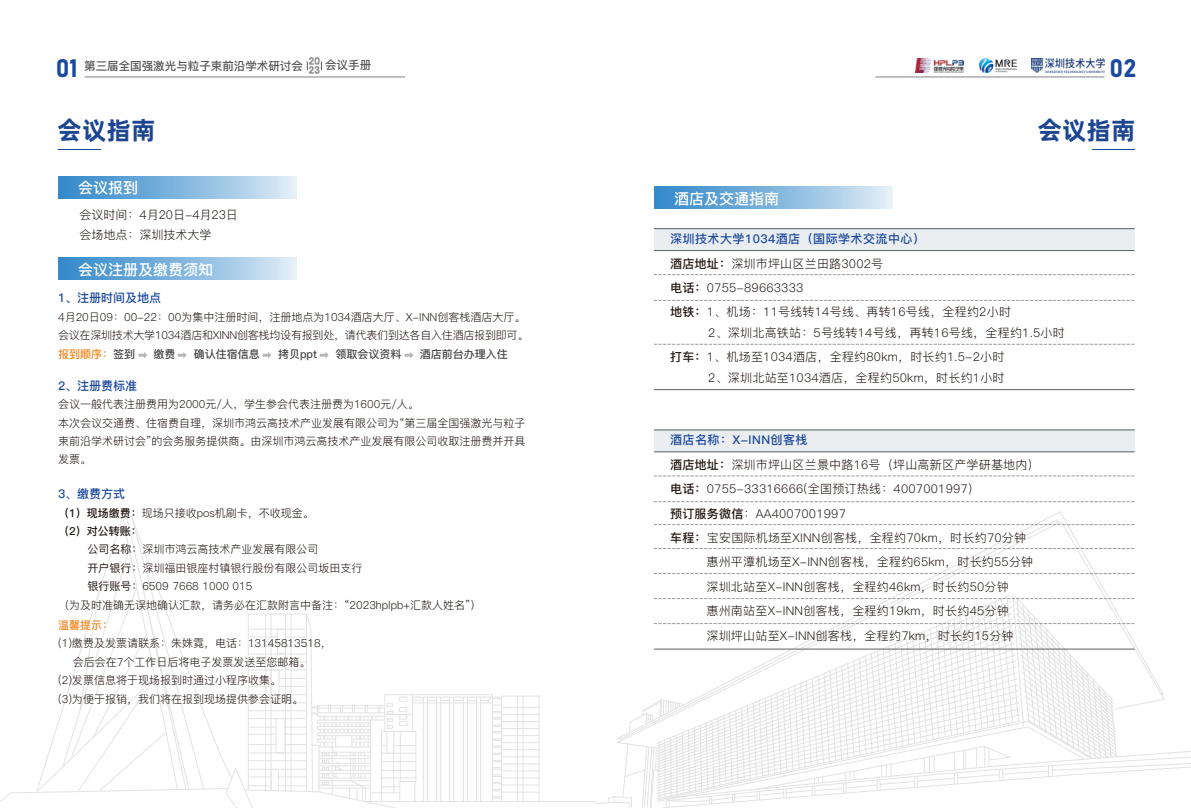
<style>
.page{position:relative;width:1191px;height:808px;background:#fff}
.page>*{position:absolute;margin:0;border:0;box-sizing:border-box;transform-origin:0 0}
.t1{font:25px "Alibaba Pu Hui Ti B";color:#1c4593}
.t2{font:25px "Bahnschrift";color:#1b499e}
.t3{font:15px "Ping Fang SC Bold";color:#fff}
.t4{font:12px/24.4px "Ping Fang SC Regular";letter-spacing:.02em;color:#221815}
.t5{font:12px "Ping Fang SC Bold";letter-spacing:.04em;color:#1b499e}
.t6{font:12px/20.4px "Ping Fang SC Regular";color:#221815}
.t7{font:12px "Ping Fang SC Bold";color:#1b499e}
.t8{font:11.5px "Ping Fang SC Bold";color:#555656}
.t9{font:11px/18.4px "Ping Fang SC Regular";color:#221815}
.t10{font:11px/18.4px "Ping Fang SC Regular";letter-spacing:-.02em;color:#221815}
.t11{font:11px "Ping Fang SC Bold";color:#474747}
.t12{font:11px "Ping Fang SC Bold";color:#f08826}
.t13{font:11px "Ping Fang SC Bold";color:#221815}
.t14{font:10.8px "H Yb 2 gj";color:#848484}
.s1{font-family:"Ping Fang SC Bold"}
.s2{font-family:"Ping Fang SC Medium"}
.s3{color:#474747}
</style>
<div class="page">
<svg style="left:654px;top:524px;width:481px;height:69px"></svg>
<hr style="left:363px;top:801px;width:232px;height:1px;background:#3e3e3f">
<hr style="left:517px;top:696px;width:1px;height:105px;background:#3e3e3f">
<hr style="left:523px;top:696px;width:1px;height:105px;background:#3e3e3f">
<svg style="left:0;top:516px;width:501px;height:292px"></svg>
<hr style="left:501px;top:707px;width:38px;height:1px;background:#3e3e3f">
<hr style="left:501px;top:714px;width:38px;height:1px;background:#3e3e3f">
<hr style="left:501px;top:721px;width:38px;height:1px;background:#3e3e3f">
<hr style="left:501px;top:728px;width:38px;height:1px;background:#3e3e3f">
<hr style="left:501px;top:735px;width:38px;height:1px;background:#3e3e3f">
<hr style="left:501px;top:742px;width:38px;height:1px;background:#3e3e3f">
<hr style="left:501px;top:749px;width:38px;height:1px;background:#3e3e3f">
<hr style="left:501px;top:756px;width:38px;height:1px;background:#3e3e3f">
<hr style="left:501px;top:764px;width:38px;height:1px;background:#3e3e3f">
<hr style="left:501px;top:771px;width:38px;height:1px;background:#3e3e3f">
<hr style="left:501px;top:778px;width:38px;height:1px;background:#3e3e3f">
<hr style="left:501px;top:785px;width:38px;height:1px;background:#3e3e3f">
<hr style="left:501px;top:792px;width:38px;height:1px;background:#3e3e3f">
<hr style="left:58px;top:149px;width:43px;height:1px;background:#1b499e">
<hr style="left:85px;top:76px;width:320px;height:1px;background:#848484">
<img style="left:915px;top:59px;width:48px;height:14px">
<img style="left:1031px;top:59px;width:73px;height:14px">
<img style="left:979px;top:59px;width:37px;height:14px">
<hr style="left:875px;top:76px;width:229px;height:1px;background:#848484">
<hr style="left:1091px;top:149px;width:43px;height:1px;background:#1b499e">
<div style="left:58px;top:176px;width:238px;height:23px;background:linear-gradient(to right,#2b84c8,#dbeaf5)"></div>
<div style="left:58px;top:257px;width:238px;height:23px;background:linear-gradient(to right,#2b84c8,#dbeaf5)"></div>
<svg style="left:138px;top:352px;width:9px;height:6px"></svg>
<svg style="left:178px;top:352px;width:9px;height:6px"></svg>
<svg style="left:263px;top:352px;width:8px;height:6px"></svg>
<svg style="left:320px;top:352px;width:9px;height:6px"></svg>
<svg style="left:405px;top:352px;width:8px;height:6px"></svg>
<div style="left:654px;top:228px;width:480px;height:23px;background:#ebeef1"></div>
<hr style="left:654px;top:250px;width:480px;height:1px;background:#5d5e5e">
<svg style="left:654px;top:274px;width:480px;height:1px"></svg>
<svg style="left:654px;top:344px;width:480px;height:1px"></svg>
<svg style="left:654px;top:300px;width:480px;height:1px"></svg>
<hr style="left:654px;top:389px;width:480px;height:1px;background:#5d5e5e">
<hr style="left:654px;top:228px;width:480px;height:1px;background:#5d5e5e">
<div style="left:654px;top:429px;width:480px;height:23px;background:#ebeef1"></div>
<hr style="left:654px;top:452px;width:480px;height:1px;background:#5d5e5e">
<svg style="left:654px;top:476px;width:480px;height:1px"></svg>
<svg style="left:654px;top:548px;width:480px;height:1px"></svg>
<svg style="left:654px;top:573px;width:480px;height:1px"></svg>
<svg style="left:595px;top:593px;width:596px;height:215px"></svg>
<svg style="left:654px;top:501px;width:480px;height:1px"></svg>
<svg style="left:654px;top:519px;width:480px;height:6px"></svg>
<hr style="left:654px;top:649px;width:480px;height:1px;background:#5d5e5e">
<hr style="left:654px;top:430px;width:480px;height:1px;background:#5d5e5e">
<div style="left:654px;top:187px;width:238px;height:22px;background:linear-gradient(to right,#2b84c8,#dbeaf5)"></div>
<h1 class="t2" style="left:56px;top:49px;width:24px">01</h1>
<p class="t14" style="left:309px;top:56px;width:12px">20</p>
<p class="t8" style="left:309px;top:58px;width:64px"><sub>23</sub> 会议手册</p>
<p class="t8" style="left:84px;top:59px;width:220px">第三届全国强激光与粒子束前沿学术研讨会</p>
<h1 class="t1" style="left:57px;top:111px;width:100px">会议指南</h1>
<p class="t3" style="left:78px;top:179px;width:61px">会议报到</p>
<p class="t6" style="left:79px;top:204px;width:160px">会议时间：4月20日-4月23日会场地点：深圳技术大学</p>
<p class="t3" style="left:78px;top:260px;width:136px">会议注册及缴费须知</p>
<p class="t7" style="left:58px;top:291px;width:105px">1、注册时间及地点</p>
<p class="t10" style="left:58px;top:308px;width:472px">4月20日09：00-22：00为集中注册时间，注册地点为1034酒店大厅、X-INN创客栈酒店大厅。会议在深圳技术大学1034酒店和XINN创客栈均设有报到处，请代表们到达各自入住酒店报到即可。</p>
<p class="t5" style="left:58px;top:378px;width:81px">2、注册费标准</p>
<p class="t9" style="left:58px;top:395px;width:469px">会议一般代表注册费用为2000元/人，学生参会代表注册费为1600元/人。<br>本次会议交通费、住宿费自理，深圳市鸿云高技术产业发展有限公司为“第三届全国强激光与粒子束前沿学术研讨会”的会务服务提供商。由深圳市鸿云高技术产业发展有限公司收取注册费并开具发票。</p>
<p class="t5" style="left:58px;top:487px;width:69px">3、缴费方式</p>
<p class="t9" style="left:58px;top:503px;width:257px"><span class="s1">（1）现场缴费：</span>现场只接收pos机刷卡，不收现金。</p>
<p class="t13" style="left:58px;top:524px;width:85px">（2）对公转账：</p>
<p class="t9" style="left:87px;top:540px;width:232px"><span class="s2">公司名称：</span>深圳市鸿云高技术产业发展有限公司</p>
<p class="t9" style="left:87px;top:559px;width:276px"><span class="s2">开户银行：</span>深圳福田银座村镇银行股份有限公司坂田支行</p>
<p class="t9" style="left:87px;top:577px;width:166px"><span class="s2">银行账号：</span>6509 7668 1000 015</p>
<p class="t9" style="left:58px;top:595px;width:425px">（为及时准确无误地确认汇款，请务必在汇款附言中备注：“2023hplpb+汇款人姓名”）</p>
<p class="t12" style="left:58px;top:618px;width:57px">温馨提示：</p>
<p class="t9" style="left:58px;top:634px;width:275px">(1)缴费及发票请联系：朱姝霓，电话：13145813518，</p>
<p class="t9" style="left:73px;top:653px;width:239px">会后会在7个工作日后将电子发票发送至您邮箱。</p>
<p class="t9" style="left:58px;top:671px;width:224px">(2)发票信息将于现场报到时通过小程序收集。</p>
<p class="t9" style="left:58px;top:689px;width:246px">(3)为便于报销，我们将在报到现场提供参会证明。</p>
<p class="t12" style="left:58px;top:348px;width:79px">报到顺序：<span class="s3">签到</span></p>
<p class="t11" style="left:153px;top:348px;width:23px">缴费</p>
<p class="t11" style="left:194px;top:348px;width:67px">确认住宿信息</p>
<p class="t11" style="left:278px;top:348px;width:41px">拷贝ppt</p>
<p class="t11" style="left:335px;top:348px;width:67px">领取会议资料</p>
<p class="t11" style="left:420px;top:348px;width:89px">酒店前台办理入住</p>
<h1 class="t2" style="left:1109px;top:49px;width:28px">02</h1>
<p class="t3" style="left:674px;top:190px;width:106px">酒店及交通指南</p>
<h1 class="t1" style="left:1037px;top:111px;width:100px">会议指南</h1>
<p class="t5" style="left:670px;top:232px;width:256px">深圳技术大学1034酒店（国际学术交流中心）</p>
<p class="t4" style="left:670px;top:251px;width:342px"><span class="s1">酒店地址：</span>深圳市坪山区兰田路3002号<br><span class="s1">电话：</span>0755-89663333<br><span class="s1">地铁：</span>1、机场：11号线转14号线、再转16号线，全程约2小时</p>
<p class="t4" style="left:670px;top:320px;width:396px;text-indent:38px">2、深圳北高铁站：5号线转14号线，再转16号线，全程约1.5小时<span class="s1">打车：</span>1、机场至1034酒店，全程约80km，时长约1.5-2小时</p>
<p class="t4" style="left:708px;top:365px;width:298px">2、深圳北站至1034酒店，全程约50km，时长约1小时</p>
<p class="t5" style="left:670px;top:433px;width:139px">酒店名称：X-INN创客栈</p>
<p class="t4" style="left:670px;top:452px;width:371px"><span class="s1">酒店地址：</span>深圳市坪山区兰景中路16号（坪山高新区产学研基地内）<span class="s1">电话：</span>0755-33316666(全国预订热线：4007001997)<br><span class="s1">预订服务微信</span>：AA4007001997<br><span class="s1">车程：</span>宝安国际机场至XINN创客栈，全程约70km，时长约70分钟</p>
<p class="t4" style="left:706px;top:550px;width:328px">惠州平潭机场至X-INN创客栈，全程约65km，时长约55分钟深圳北站至X-INN创客栈，全程约46km，时长约50分钟<br>惠州南站至X-INN创客栈，全程约19km，时长约45分钟<br>深圳坪山站至X-INN创客栈，全程约7km，时长约15分钟</p>
</div>
